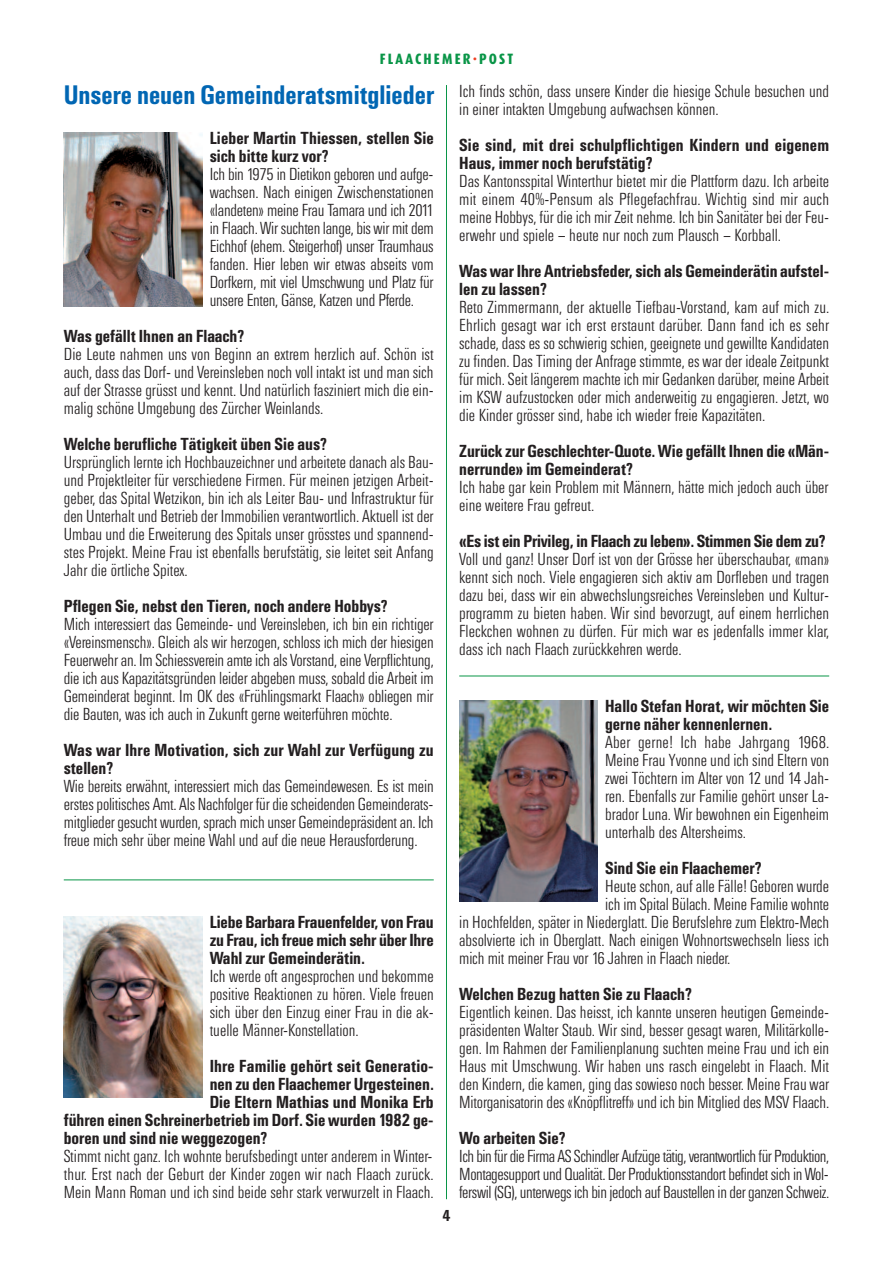
<style>
.page{position:relative;width:893px;height:1263px;background:#fff}
.page>*{position:absolute;margin:0;border:0;box-sizing:border-box;transform-origin:0 0}
.t1{font:25.35px "Univers SB Med Con";color:#0166b3}
.t2{font:16.5px/18px "Univers SB Lig Con";color:#231f20;text-align:justify}
.t3{font:16.5px/18px "Univers SB Med Con";color:#231f20}
.t4{font:800 15px "Dax Condensed";letter-spacing:.15em;color:#099547}
.t5{font:15px "Univers SB Med Con";color:#231f20}
.s1{color:#ef3e22}
</style>
<div class="page">
<hr style="left:446px;top:85px;width:1px;height:1114px;background:#099547">
<img style="left:64px;top:132px;width:138px;height:175px">
<img style="left:459px;top:700px;width:139px;height:201px">
<img style="left:64px;top:917px;width:138px;height:181px">
<hr style="left:459px;top:676px;width:370px;height:1px;background:#099547">
<hr style="left:64px;top:880px;width:370px;height:1px;background:#099547">
<p class="t4" style="left:380px;top:52px;width:135px">FLAACHEMER<span class="s1">·</span>POST</p>
<h1 class="t1" style="left:64px;top:80px;width:372px">Unsere neuen Gemeinderatsmitglieder</h1>
<p class="t3" style="left:210px;top:129px;width:226px">Lieber Martin Thiessen, stellen Sie sich bitte kurz vor?</p>
<p class="t2" style="left:210px;top:165px;width:226px">Ich bin 1975 in Dietikon geboren und aufge&shy;wachsen. Nach einigen Zwischenstationen «landeten» meine Frau Tamara und ich 2011 in Flaach. Wir suchten lange, bis wir mit dem Eichhof (ehem. Steigerhof) unser Traumhaus fanden. Hier leben wir etwas abseits vom Dorfkern, mit viel Umschwung und Platz für unsere Enten, Gänse, Katzen und Pferde.</p>
<p class="t3" style="left:64px;top:327px;width:182px">Was gefällt Ihnen an Flaach?</p>
<p class="t2" style="left:64px;top:345px;width:371px">Die Leute nahmen uns von Beginn an extrem herzlich auf. Schön ist auch, dass das Dorf- und Vereinsleben noch voll intakt ist und man sich auf der Strasse grüsst und kennt. Und natürlich fasziniert mich die ein&shy;malig schöne Umgebung des Zürcher Weinlands.</p>
<p class="t3" style="left:64px;top:435px;width:265px">Welche berufliche Tätigkeit üben Sie aus?</p>
<p class="t2" style="left:64px;top:453px;width:371px">Ursprünglich lernte ich Hochbauzeichner und arbeitete danach als Bau&shy;und Projektleiter für verschiedene Firmen. Für meinen jetzigen Arbeit&shy;geber, das Spital Wetzikon, bin ich als Leiter Bau- und Infrastruktur für den Unterhalt und Betrieb der Immobilien verantwortlich. Aktuell ist der Umbau und die Erweiterung des Spitals unser grösstes und spannend&shy;stes Projekt. Meine Frau ist ebenfalls berufstätig, sie leitet seit Anfang Jahr die örtliche Spitex.</p>
<p class="t3" style="left:64px;top:597px;width:326px">Pflegen Sie, nebst den Tieren, noch andere Hobbys?</p>
<p class="t2" style="left:64px;top:615px;width:371px">Mich interessiert das Gemeinde- und Vereinsleben, ich bin ein richtiger «Vereinsmensch». Gleich als wir herzogen, schloss ich mich der hiesigen Feuerwehr an. Im Schiessverein amte ich als Vorstand, eine Verpflichtung, die ich aus Kapazitätsgründen leider abgeben muss, sobald die Arbeit im Gemeinderat beginnt. Im OK des «Frühlingsmarkt Flaach» obliegen mir die Bauten, was ich auch in Zukunft gerne weiterführen möchte.</p>
<p class="t3" style="left:64px;top:741px;width:371px">Was war Ihre Motivation, sich zur Wahl zur Verfügung zu stellen?</p>
<p class="t2" style="left:64px;top:777px;width:371px">Wie bereits erwähnt, interessiert mich das Gemeindewesen. Es ist mein erstes politisches Amt. Als Nachfolger für die scheidenden Gemeinderats&shy;mitglieder gesucht wurden, sprach mich unser Gemeindepräsident an. Ich freue mich sehr über meine Wahl und auf die neue Herausforderung.</p>
<p class="t3" style="left:210px;top:913px;width:226px;text-align:justify">Liebe Barbara Frauenfelder, von Frau zu Frau, ich freue mich sehr über Ihre Wahl zur Gemeinderätin.</p>
<p class="t2" style="left:210px;top:967px;width:226px">Ich werde oft angesprochen und bekomme positive Reaktionen zu hören. Viele freuen sich über den Einzug einer Frau in die ak&shy;tuelle Männer-Konstellation.</p>
<p class="t3" style="left:210px;top:1057px;width:226px">Ihre Familie gehört seit Generatio-</p>
<p class="t3" style="left:210px;top:1075px;width:226px">nen zu den Flaachemer Urgesteinen.</p>
<p class="t3" style="left:210px;top:1093px;width:226px">Die Eltern Mathias und Monika Erb</p>
<p class="t3" style="left:64px;top:1111px;width:371px">führen einen Schreinerbetrieb im Dorf. Sie wurden 1982 ge-</p>
<p class="t3" style="left:64px;top:1129px;width:205px">boren und sind nie weggezogen?</p>
<p class="t2" style="left:64px;top:1147px;width:371px">Stimmt nicht ganz. Ich wohnte berufsbedingt unter anderem in Winter&shy;thur. Erst nach der Geburt der Kinder zogen wir nach Flaach zurück.<br>Mein Mann Roman und ich sind beide sehr stark verwurzelt in Flaach.</p>
<p class="t5" style="left:443px;top:1206px;width:9px">4</p>
<p class="t2" style="left:459px;top:82px;width:371px">Ich finds schön, dass unsere Kinder die hiesige Schule besuchen und in einer intakten Umgebung aufwachsen können.</p>
<p class="t3" style="left:459px;top:136px;width:371px">Sie sind, mit drei schulpflichtigen Kindern und eigenem<br>Haus, immer noch berufstätig?</p>
<p class="t2" style="left:459px;top:172px;width:371px">Das Kantonsspital Winterthur bietet mir die Plattform dazu. Ich arbeite mit einem 40%-Pensum als Pflegefachfrau. Wichtig sind mir auch meine Hobbys, für die ich mir Zeit nehme. Ich bin Sanitäter bei der Feu&shy;erwehr und spiele – heute nur noch zum Plausch – Korbball.</p>
<p class="t3" style="left:459px;top:262px;width:371px">Was war Ihre Antriebsfeder, sich als Gemeinderätin aufstel&shy;len zu lassen?</p>
<p class="t2" style="left:459px;top:298px;width:371px">Reto Zimmermann, der aktuelle Tiefbau-Vorstand, kam auf mich zu.<br>Ehrlich gesagt war ich erst erstaunt darüber. Dann fand ich es sehr schade, dass es so schwierig schien, geeignete und gewillte Kandidaten zu finden. Das Timing der Anfrage stimmte, es war der ideale Zeitpunkt für mich. Seit längerem machte ich mir Gedanken darüber, meine Arbeit im KSW aufzustocken oder mich anderweitig zu engagieren. Jetzt, wo die Kinder grösser sind, habe ich wieder freie Kapazitäten.</p>
<p class="t3" style="left:459px;top:442px;width:371px">Zurück zur Geschlechter-Quote. Wie gefällt Ihnen die «Män&shy;nerrunde» im Gemeinderat?</p>
<p class="t2" style="left:459px;top:478px;width:371px">Ich habe gar kein Problem mit Männern, hätte mich jedoch auch über eine weitere Frau gefreut.</p>
<p class="t3" style="left:459px;top:532px;width:368px">«Es ist ein Privileg, in Flaach zu leben». Stimmen Sie dem zu?</p>
<p class="t2" style="left:459px;top:550px;width:371px">Voll und ganz! Unser Dorf ist von der Grösse her überschaubar, «man» kennt sich noch. Viele engagieren sich aktiv am Dorfleben und tragen dazu bei, dass wir ein abwechslungsreiches Vereinsleben und Kultur&shy;programm zu bieten haben. Wir sind bevorzugt, auf einem herrlichen Fleckchen wohnen zu dürfen. Für mich war es jedenfalls immer klar, dass ich nach Flaach zurückkehren werde.</p>
<p class="t3" style="left:605px;top:697px;width:226px">Hallo Stefan Horat, wir möchten Sie gerne näher kennenlernen.</p>
<p class="t2" style="left:605px;top:733px;width:226px">Aber gerne! Ich habe Jahrgang 1968.<br>Meine Frau Yvonne und ich sind Eltern von zwei Töchtern im Alter von 12 und 14 Jah&shy;ren. Ebenfalls zur Familie gehört unser La&shy;brador Luna. Wir bewohnen ein Eigenheim unterhalb des Altersheims.</p>
<p class="t3" style="left:605px;top:859px;width:158px">Sind Sie ein Flaachemer?</p>
<p class="t2" style="left:605px;top:877px;width:226px">Heute schon, auf alle Fälle! Geboren wurde</p>
<p class="t2" style="left:605px;top:895px;width:226px">ich im Spital Bülach. Meine Familie wohnte</p>
<p class="t2" style="left:459px;top:913px;width:371px">in Hochfelden, später in Niederglatt. Die Berufslehre zum Elektro-Mech</p>
<p class="t2" style="left:459px;top:931px;width:371px">absolvierte ich in Oberglatt. Nach einigen Wohnortswechseln liess ich</p>
<p class="t2" style="left:459px;top:949px;width:272px">mich mit meiner Frau vor 16 Jahren in Flaach nieder.</p>
<p class="t3" style="left:459px;top:985px;width:234px">Welchen Bezug hatten Sie zu Flaach?</p>
<p class="t2" style="left:459px;top:1003px;width:371px">Eigentlich keinen. Das heisst, ich kannte unseren heutigen Gemeinde&shy;präsidenten Walter Staub. Wir sind, besser gesagt waren, Militärkolle&shy;gen. Im Rahmen der Familienplanung suchten meine Frau und ich ein Haus mit Umschwung. Wir haben uns rasch eingelebt in Flaach. Mit den Kindern, die kamen, ging das sowieso noch besser. Meine Frau war Mitorganisatorin des «Knöpflitreff» und ich bin Mitglied des MSV Flaach.</p>
<p class="t3" style="left:459px;top:1129px;width:108px">Wo arbeiten Sie?</p>
<p class="t2" style="left:459px;top:1147px;width:371px">Ich bin für die Firma AS Schindler Aufzüge tätig, verantwortlich für Produktion, Montagesupport und Qualität. Der Produktionsstandort befindet sich in Wol&shy;ferswil (SG), unterwegs ich bin jedoch auf Baustellen in der ganzen Schweiz.</p>
</div>
